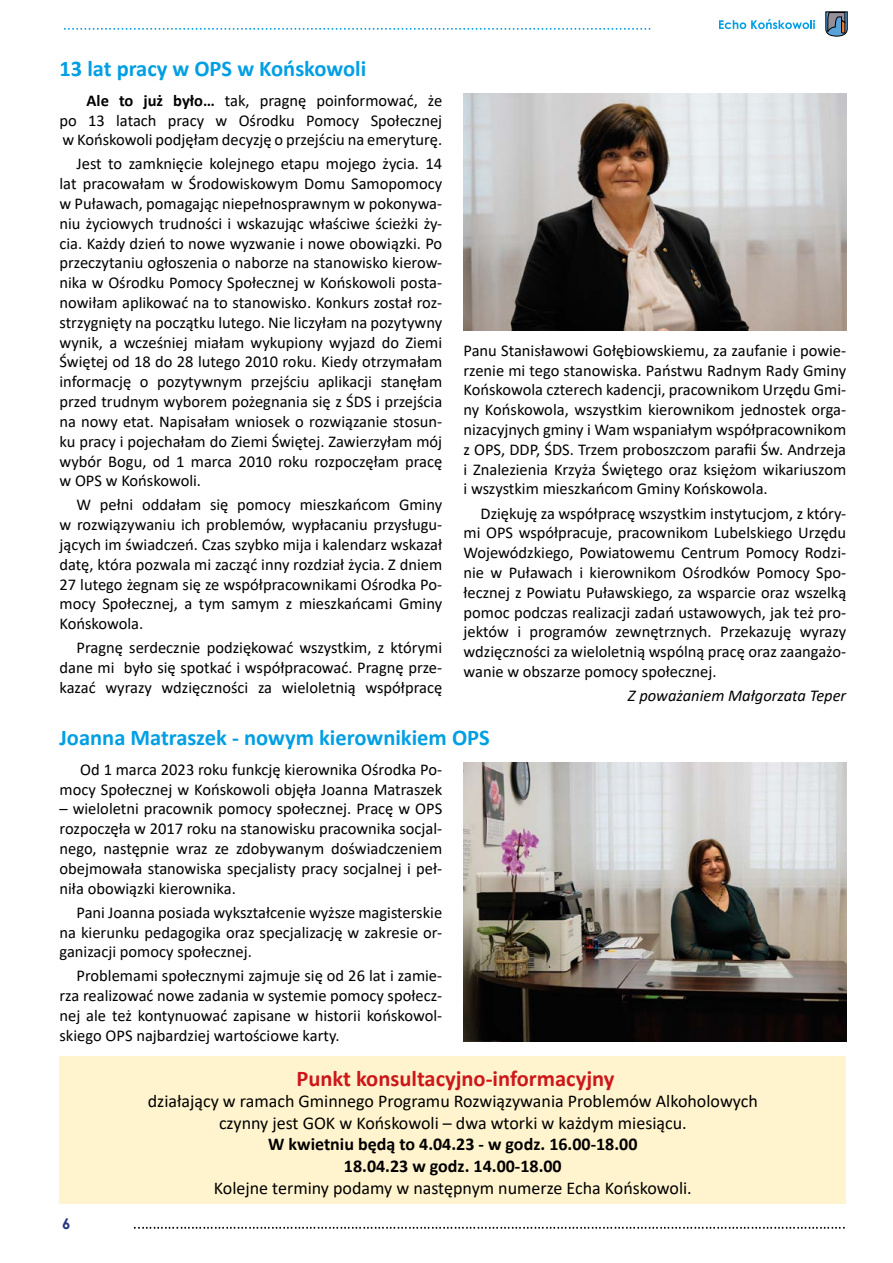
<style>
.page{position:relative;width:893px;height:1263px;background:#fff}
.page>*{position:absolute;margin:0;border:0;box-sizing:border-box;transform-origin:0 0}
.t1{font:700 22.5px "Calibri";color:#009fe3}
.t2{font:700 22.5px "Calibri";color:#cd171a}
.t3{font:18px/21.6px "Calibri";color:#000;text-align:center}
.t4{font:700 18px/21.6px "Calibri";color:#000;text-align:center}
.t5{font:16.5px/19.8px "Calibri";color:#000;text-align:justify}
.t6{font:italic 16.5px "Calibri";color:#000}
.t7{font:700 15px "Century Gothic";color:#283583}
.s1{font-weight:700}
</style>
<div class="page">
<svg style="left:134px;top:1227px;width:711px;height:2px"></svg>
<svg style="left:719px;top:19px;width:96px;height:10px"></svg>
<svg style="left:64px;top:28px;width:586px;height:2px"></svg>
<svg style="left:825px;top:12px;width:22px;height:24px"></svg>
<div style="left:60px;top:1056px;width:786px;height:147px;background:#fff4cd"></div>
<img style="left:463px;top:93px;width:383px;height:238px">
<img style="left:463px;top:762px;width:383px;height:279px">
<h1 class="t1" style="left:60px;top:53px;width:308px">13 lat pracy w OPS w Końskowoli</h1>
<p class="t5" style="left:60px;top:90px;width:384px;text-indent:27px"><span class="s1">Ale to już było…</span> tak, pragnę poinformować, że po 13 latach pracy w Ośrodku Pomocy Społecznej w Końskowoli podjęłam decyzję o przejściu na emeryturę.</p>
<p class="t5" style="left:60px;top:154px;width:384px;text-indent:17px">Jest to zamknięcie kolejnego etapu mojego życia. 14 lat pracowałam w Środowiskowym Domu Samopomocy w Puławach, pomagając niepełnosprawnym w pokonywa&shy;niu życiowych trudności i wskazując właściwe ścieżki ży&shy;cia. Każdy dzień to nowe wyzwanie i nowe obowiązki. Po przeczytaniu ogłoszenia o naborze na stanowisko kierow&shy;nika w Ośrodku Pomocy Społecznej w Końskowoli posta&shy;nowiłam aplikować na to stanowisko. Konkurs został roz&shy;strzygnięty na początku lutego. Nie liczyłam na pozytywny wynik, a wcześniej miałam wykupiony wyjazd do Ziemi Świętej od 18 do 28 lutego 2010 roku. Kiedy otrzymałam informację o pozytywnym przejściu aplikacji stanęłam przed trudnym wyborem pożegnania się z ŚDS i przejścia na nowy etat. Napisałam wniosek o rozwiązanie stosun&shy;ku pracy i pojechałam do Ziemi Świętej. Zawierzyłam mój wybór Bogu, od 1 marca 2010 roku rozpoczęłam pracę w OPS w Końskowoli.</p>
<p class="t5" style="left:60px;top:495px;width:384px;text-indent:17px">W pełni oddałam się pomocy mieszkańcom Gminy w rozwiązywaniu ich problemów, wypłacaniu przysługu&shy;jących im świadczeń. Czas szybko mija i kalendarz wskazał datę, która pozwala mi zacząć inny rozdział życia. Z dniem 27 lutego żegnam się ze współpracownikami Ośrodka Po&shy;mocy Społecznej, a tym samym z mieszkańcami Gminy Końskowola.</p>
<p class="t5" style="left:60px;top:637px;width:384px;text-indent:17px">Pragnę serdecznie podziękować wszystkim, z którymi dane mi było się spotkać i współpracować. Pragnę prze&shy;kazać wyrazy wdzięczności za wieloletnią współpracę</p>
<p class="t5" style="left:463px;top:340px;width:384px">Panu Stanisławowi Gołębiowskiemu, za zaufanie i powie&shy;rzenie mi tego stanowiska. Państwu Radnym Rady Gminy Końskowola czterech kadencji, pracownikom Urzędu Gmi&shy;ny Końskowola, wszystkim kierownikom jednostek orga&shy;nizacyjnych gminy i Wam wspaniałym współpracownikom z OPS, DDP, ŚDS. Trzem proboszczom parafii Św. Andrzeja i Znalezienia Krzyża Świętego oraz księżom wikariuszom i wszystkim mieszkańcom Gminy Końskowola.</p>
<p class="t5" style="left:463px;top:503px;width:384px;text-indent:17px">Dziękuję za współpracę wszystkim instytucjom, z który&shy;mi OPS współpracuje, pracownikom Lubelskiego Urzędu Wojewódzkiego, Powiatowemu Centrum Pomocy Rodzi&shy;nie w Puławach i kierownikom Ośrodków Pomocy Spo&shy;łecznej z Powiatu Puławskiego, za wsparcie oraz wszelką pomoc podczas realizacji zadań ustawowych, jak też pro&shy;jektów i programów zewnętrznych. Przekazuję wyrazy wdzięczności za wieloletnią wspólną pracę oraz zaangażo&shy;wanie w obszarze pomocy społecznej.</p>
<p class="t6" style="left:628px;top:684px;width:220px">Z poważaniem Małgorzata Teper</p>
<h1 class="t1" style="left:60px;top:722px;width:432px">Joanna Matraszek - nowym kierownikiem OPS</h1>
<p class="t5" style="left:60px;top:759px;width:384px;text-align:right">Od 1 marca 2023 roku funkcję kierownika Ośrodka Po&shy;mocy Społecznej w Końskowoli objęła Joanna Matraszek</p>
<p class="t5" style="left:60px;top:799px;width:384px">– wieloletni pracownik pomocy społecznej. Pracę w OPS rozpoczęła w 2017 roku na stanowisku pracownika socjal&shy;nego, następnie wraz ze zdobywanym doświadczeniem obejmowała stanowiska specjalisty pracy socjalnej i peł&shy;niła obowiązki kierownika.</p>
<p class="t5" style="left:60px;top:902px;width:384px;text-indent:17px">Pani Joanna posiada wykształcenie wyższe magisterskie na kierunku pedagogika oraz specjalizację w zakresie or&shy;ganizacji pomocy społecznej.</p>
<p class="t5" style="left:60px;top:966px;width:384px;text-indent:17px">Problemami społecznymi zajmuje się od 26 lat i zamie&shy;rza realizować nowe zadania w systemie pomocy społecz&shy;nej ale też kontynuować zapisane w historii końskowol&shy;skiego OPS najbardziej wartościowe karty.</p>
<h1 class="t2" style="left:296px;top:1062px;width:320px">Punkt konsultacyjno-informacyjny</h1>
<p class="t3" style="left:148px;top:1090px;width:612px">działający w ramach Gminnego Programu Rozwiązywania Problemów Alkoholowych czynny jest GOK w Końskowoli – dwa wtorki w każdym miesiącu.</p>
<p class="t4" style="left:268px;top:1133px;width:371px">W kwietniu będą to 4.04.23 - w godz. 16.00-18.00<br>18.04.23 w godz. 14.00-18.00</p>
<p class="t3" style="left:214px;top:1176px;width:479px">Kolejne terminy podamy w następnym numerze Echa Końskowoli.</p>
<p class="t7" style="left:62px;top:1212px;width:10px">6</p>
</div>
